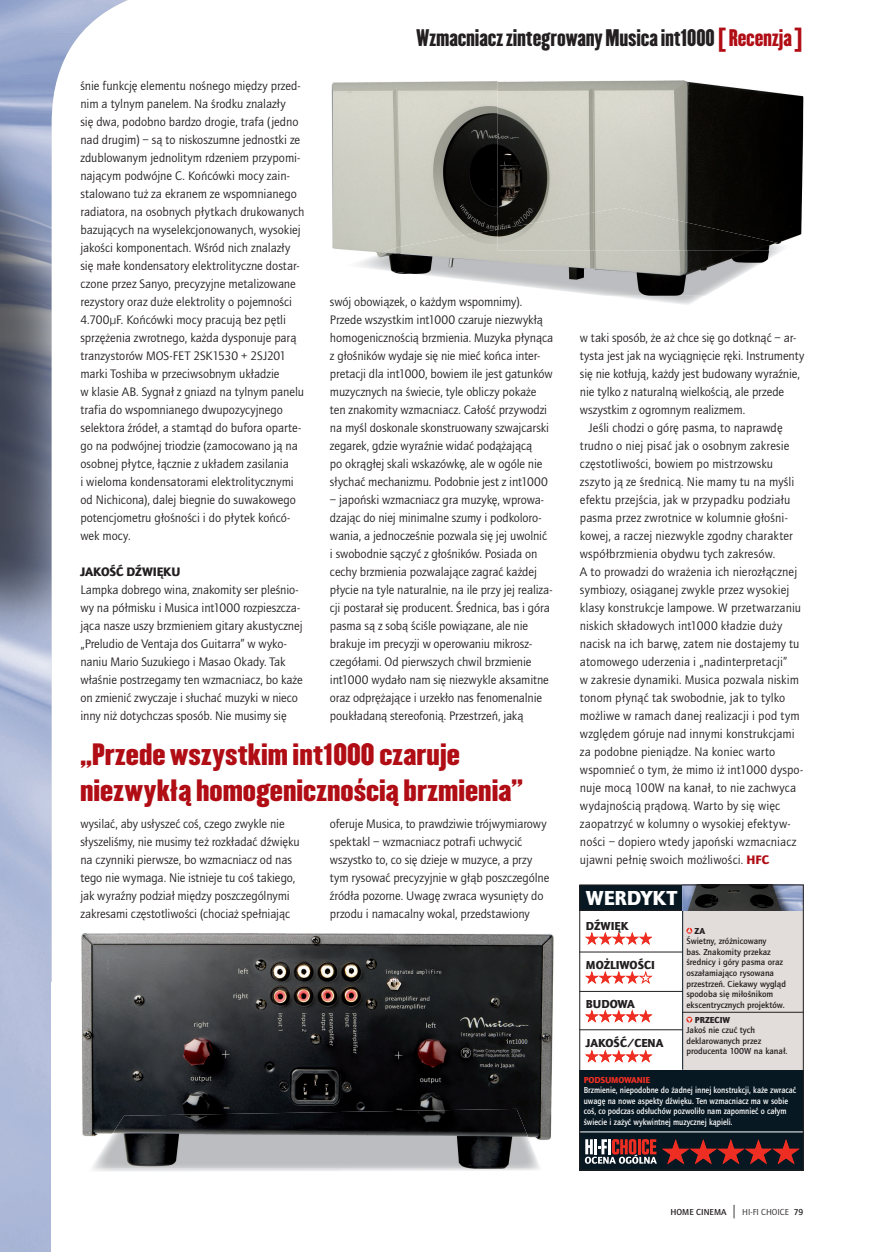
<style>
.page{position:relative;width:872px;height:1252px;background:#fff}
.page>*{position:absolute;margin:0;border:0;box-sizing:border-box;transform-origin:0 0}
.t1{font:27px/36px "Champion Pl HTF Welterweight";color:#b00d15}
.t2{font:21px "Champion Pl HTF Lightweight";letter-spacing:-.01em;color:#231f20}
.t3{font:900 21px "Quay Sans CEEF";color:#fff}
.t4{font:12.75px/18px "Quay Sans CEEF";color:#231f20}
.t5{font:12.75px "Quay Sans CEEF";letter-spacing:.02em;color:#231f20}
.t6{font:900 12.75px "Quay Sans CEEF";letter-spacing:-.015em;color:#231f20}
.t7{font:900 12px "Quay Sans CEEF";color:#231f20}
.t8{font:500 9px/10.6px "Quay Sans CEEF";color:#231f20}
.t9{font:500 9px/10.5px "Quay Sans CEEF";color:#fff;scale:.91 1}
.t10{font:900 9px "Quay Sans CEEF";letter-spacing:-.02em;color:#ee2e22}
.t11{font:900 9px "Quay Sans CEEF";color:#231f20}
.s1{color:#b00d15}
.s2{font-weight:900;color:#b00d15}
.s3{font-weight:400;font-size:13.5px}
.s4{font-weight:400}
</style>
<div class="page">
<img style="left:0;top:0;width:52px;height:1252px">
<div style="left:51px;top:982px;width:821px;height:270px;background:#fff"></div>
<div style="left:682px;top:885px;width:121px;height:285px;background:#e2ddda"></div>
<div style="left:579px;top:1070px;width:224px;height:100px;background:#071822"></div>
<hr style="left:579px;top:952px;width:103px;height:1px;background:#231f20">
<hr style="left:579px;top:991px;width:103px;height:1px;background:#231f20">
<hr style="left:579px;top:1029px;width:103px;height:1px;background:#231f20">
<hr style="left:682px;top:1012px;width:121px;height:1px;background:#231f20">
<svg style="left:686px;top:928px;width:6px;height:6px"></svg>
<svg style="left:686px;top:1016px;width:6px;height:6px"></svg>
<hr style="left:579px;top:1131px;width:224px;height:1px;background:#fff">
<div style="left:579px;top:885px;width:224px;height:25px;background:#071822"></div>
<hr style="left:682px;top:885px;width:1px;height:185px;background:#071822">
<hr style="left:580px;top:910px;width:223px;height:1px;background:#231f20">
<svg style="left:585px;top:1139px;width:214px;height:25px"></svg>
<svg style="left:585px;top:932px;width:67px;height:12px"></svg>
<svg style="left:585px;top:971px;width:67px;height:13px"></svg>
<svg style="left:585px;top:1009px;width:67px;height:13px"></svg>
<svg style="left:585px;top:1049px;width:67px;height:13px"></svg>
<img style="left:81px;top:933px;width:472px;height:236px">
<img style="left:332px;top:81px;width:166px;height:169px">
<img style="left:498px;top:80px;width:305px;height:158px">
<img style="left:343px;top:229px;width:438px;height:67px">
<img style="left:498px;top:208px;width:293px;height:42px">
<img style="left:682px;top:887px;width:119px;height:23px">
<div style="left:579px;top:885px;width:224px;height:285px;border:1px solid #231f20"></div>
<h2 class="t2" style="left:416px;top:24px;width:389px">Wzmacniacz zintegrowany Musica int1000 <span class="s1">[ Recenzja ]</span></h2>
<p class="t4" style="left:80px;top:77px;width:226px">śnie funkcję elementu nośnego między przed&shy;nim a tylnym panelem. Na środku znalazły<br>się dwa, podobno bardzo drogie, trafa (jedno nad drugim) – są to niskoszumne jednostki ze zdublowanym jednolitym rdzeniem przypomi&shy;nającym podwójne C. Końcówki mocy zain&shy;stalowano tuż za ekranem ze wspomnianego radiatora, na osobnych płytkach drukowanych bazujących na wyselekcjonowanych, wysokiej jakości komponentach. Wśród nich znalazły się małe kondensatory elektrolityczne dostar&shy;czone przez Sanyo, precyzyjne metalizowane rezystory oraz duże elektrolity o pojemności 4.700µF. Końcówki mocy pracują bez pętli sprzężenia zwrotnego, każda dysponuje parą tranzystorów MOS-FET 2SK1530 + 2SJ201 marki Toshiba w przeciwsobnym układzie<br>w klasie AB. Sygnał z gniazd na tylnym panelu trafia do wspomnianego dwupozycyjnego selektora źródeł, a stamtąd do bufora oparte&shy;go na podwójnej triodzie (zamocowano ją na osobnej płytce, łącznie z układem zasilania<br>i wieloma kondensatorami elektrolitycznymi od Nichicona), dalej biegnie do suwakowego potencjometru głośności i do płytek końcó&shy;wek mocy.</p>
<p class="t6" style="left:80px;top:563px;width:101px">JAKOŚĆ DŹWIĘKU</p>
<p class="t4" style="left:80px;top:581px;width:224px">Lampka dobrego wina, znakomity ser pleśnio&shy;wy na półmisku i Musica int1000 rozpieszcza&shy;jąca nasze uszy brzmieniem gitary akustycznej „Preludio de Ventaja dos Guitarra” w wyko&shy;naniu Mario Suzukiego i Masao Okady. Tak właśnie postrzegamy ten wzmacniacz, bo każe on zmienić zwyczaje i słuchać muzyki w nieco inny niż dotychczas sposób. Nie musimy się</p>
<p class="t4" style="left:330px;top:293px;width:225px">swój obowiązek, o każdym wspomnimy).<br>Przede wszystkim int1000 czaruje niezwykłą homogenicznością brzmienia. Muzyka płynąca z głośników wydaje się nie mieć końca inter&shy;pretacji dla int1000, bowiem ile jest gatunków muzycznych na świecie, tyle obliczy pokaże ten znakomity wzmacniacz. Całość przywodzi na myśl doskonale skonstruowany szwajcarski zegarek, gdzie wyraźnie widać podążającą<br>po okrągłej skali wskazówkę, ale w ogóle nie słychać mechanizmu. Podobnie jest z int1000</p>
<p class="t4" style="left:330px;top:491px;width:224px">– japoński wzmacniacz gra muzykę, wprowa&shy;dzając do niej minimalne szumy i podkoloro&shy;wania, a jednocześnie pozwala się jej uwolnić i swobodnie sączyć z głośników. Posiada on cechy brzmienia pozwalające zagrać każdej płycie na tyle naturalnie, na ile przy jej realiza&shy;cji postarał się producent. Średnica, bas i góra pasma są z sobą ściśle powiązane, ale nie brakuje im precyzji w operowaniu mikrosz&shy;czegółami. Od pierwszych chwil brzmienie int1000 wydało nam się niezwykle aksamitne oraz odprężające i urzekło nas fenomenalnie poukładaną stereofonią. Przestrzeń, jaką</p>
<h1 class="t1" style="left:80px;top:736px;width:445px">„Przede wszystkim int1000 czaruje niezwykłą homogenicznością brzmienia”</h1>
<p class="t4" style="left:80px;top:815px;width:221px">wysilać, aby usłyszeć coś, czego zwykle nie słyszeliśmy, nie musimy też rozkładać dźwięku na czynniki pierwsze, bo wzmacniacz od nas tego nie wymaga. Nie istnieje tu coś takiego, jak wyraźny podział między poszczególnymi zakresami częstotliwości (chociaż spełniając</p>
<p class="t4" style="left:330px;top:815px;width:221px">oferuje Musica, to prawdziwie trójwymiarowy spektakl – wzmacniacz potrafi uchwycić wszystko to, co się dzieje w muzyce, a przy tym rysować precyzyjnie w głąb poszczególne źródła pozorne. Uwagę zwraca wysunięty do przodu i namacalny wokal, przedstawiony</p>
<p class="t4" style="left:580px;top:329px;width:218px">w taki sposób, że aż chce się go dotknąć – ar-</p>
<p class="t4" style="left:580px;top:347px;width:226px">tysta jest jak na wyciągnięcie ręki. Instrumenty</p>
<p class="t4" style="left:580px;top:365px;width:221px">się nie kotłują, każdy jest budowany wyraźnie,</p>
<p class="t4" style="left:580px;top:383px;width:206px">nie tylko z naturalną wielkością, ale przede</p>
<p class="t4" style="left:580px;top:401px;width:167px">wszystkim z ogromnym realizmem.</p>
<p class="t4" style="left:588px;top:419px;width:196px">Jeśli chodzi o górę pasma, to naprawdę</p>
<p class="t4" style="left:580px;top:437px;width:211px">trudno o niej pisać jak o osobnym zakresie</p>
<p class="t5" style="left:580px;top:456px;width:195px">częstotliwości, bowiem po mistrzowsku</p>
<p class="t4" style="left:580px;top:473px;width:216px">zszyto ją ze średnicą. Nie mamy tu na myśli</p>
<p class="t4" style="left:580px;top:491px;width:212px">efektu przejścia, jak w przypadku podziału</p>
<p class="t4" style="left:580px;top:509px;width:209px">pasma przez zwrotnice w kolumnie głośni-</p>
<p class="t4" style="left:580px;top:527px;width:214px">kowej, a raczej niezwykle zgodny charakter</p>
<p class="t4" style="left:580px;top:545px;width:197px">współbrzmienia obydwu tych zakresów.</p>
<p class="t4" style="left:580px;top:563px;width:219px">A to prowadzi do wrażenia ich nierozłącznej</p>
<p class="t4" style="left:580px;top:581px;width:211px">symbiozy, osiąganej zwykle przez wysokiej</p>
<p class="t4" style="left:580px;top:599px;width:223px">klasy konstrukcje lampowe. W przetwarzaniu</p>
<p class="t4" style="left:580px;top:617px;width:204px">niskich składowych int1000 kładzie duży</p>
<p class="t4" style="left:580px;top:635px;width:221px">nacisk na ich barwę, zatem nie dostajemy tu</p>
<p class="t4" style="left:580px;top:653px;width:209px">atomowego uderzenia i „nadinterpretacji”</p>
<p class="t4" style="left:580px;top:671px;width:220px">w zakresie dynamiki. Musica pozwala niskim</p>
<p class="t4" style="left:580px;top:689px;width:207px">tonom płynąć tak swobodnie, jak to tylko</p>
<p class="t4" style="left:580px;top:707px;width:221px">możliwe w ramach danej realizacji i pod tym</p>
<p class="t4" style="left:580px;top:725px;width:216px">względem góruje nad innymi konstrukcjami</p>
<p class="t4" style="left:580px;top:743px;width:197px">za podobne pieniądze. Na koniec warto</p>
<p class="t4" style="left:580px;top:761px;width:225px">wspomnieć o tym, że mimo iż int1000 dyspo-</p>
<p class="t4" style="left:580px;top:779px;width:218px">nuje mocą 100W na kanał, to nie zachwyca</p>
<p class="t4" style="left:580px;top:797px;width:202px">wydajnością prądową. Warto by się więc</p>
<p class="t4" style="left:580px;top:815px;width:212px">zaopatrzyć w kolumny o wysokiej efektyw-</p>
<p class="t4" style="left:580px;top:833px;width:218px">ności – dopiero wtedy japoński wzmacniacz</p>
<p class="t4" style="left:580px;top:851px;width:191px">ujawni pełnię swoich możliwości. <span class="s2">HFC</span></p>
<h2 class="t3" style="left:586px;top:885px;width:93px">WERDYKT</h2>
<p class="t7" style="left:586px;top:918px;width:44px">DŹWIĘK</p>
<p class="t7" style="left:586px;top:957px;width:70px">MOŻLIWOŚCI</p>
<p class="t7" style="left:586px;top:997px;width:50px">BUDOWA</p>
<p class="t7" style="left:586px;top:1036px;width:79px">JAKOŚĆ/CENA</p>
<p class="t11" style="left:694px;top:925px;width:12px">ZA</p>
<p class="t8" style="left:686px;top:936px;width:101px">Świetny, zróżnicowany<br>bas. Znakomity przekaz średnicy i góry pasma oraz oszałamiająco rysowana przestrzeń. Ciekawy wygląd spodoba się miłośnikom ekscentrycznych projektów.</p>
<p class="t11" style="left:695px;top:1014px;width:37px">PRZECIW</p>
<p class="t8" style="left:686px;top:1025px;width:102px">Jakoś nie czuć tych deklarowanych przez producenta 100W na kanał.</p>
<p class="t10" style="left:584px;top:1074px;width:68px">PODSUMOWANIE</p>
<p class="t9" style="left:584px;top:1085px;width:235px">Brzmienie, niepodobne do żadnej innej konstrukcji, każe zwracać uwagę na nowe aspekty dźwięku. Ten wzmacniacz ma w sobie coś, co podczas odsłuchów pozwoliło nam zapomnieć o całym świecie i zażyć wykwintnej muzycznej kąpieli.</p>
<p class="t8" style="left:670px;top:1207px;width:134px">HOME CINEMA <span class="s3">|</span> <span class="s4">HI-FI CHOICE</span> 79</p>
</div>
